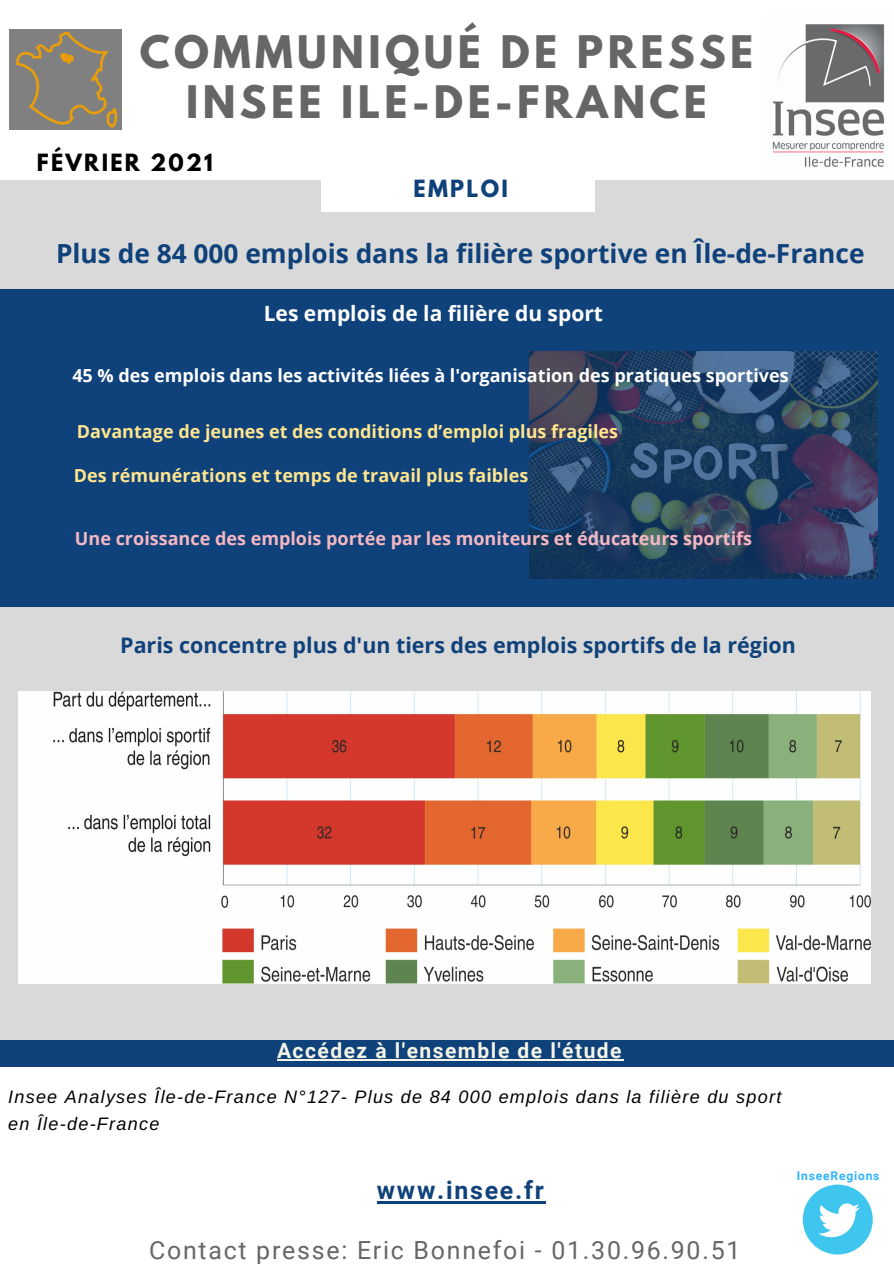
<style>
.page{position:relative;width:894px;height:1264px;background:#fff}
.page>*{position:absolute;margin:0;border:0;box-sizing:border-box;transform-origin:0 0}
.t1{font:700 39.75px "League Spartan";letter-spacing:.11em;color:#666}
.t2{font:700 26.25px "Open Sans";color:#0f417a}
.t3{font:24.9px "Roboto";letter-spacing:.07em;color:#666}
.t4{font:700 24.9px "Roboto";letter-spacing:.07em;color:#0f417a}
.t5{font:700 21.45px "Open Sans";color:#0f417a}
.t6{font:700 21px "Open Sans";color:#fff}
.t7{font:700 21px "Roboto";letter-spacing:.07em;color:#f4f4e6}
.t8{font:700 21px "League Spartan";letter-spacing:.11em;color:#000}
.t9{font:700 21px "League Spartan";letter-spacing:.11em;color:#0f417a}
.t10{font:700 18px "Open Sans";color:#ffe58e}
.t11{font:italic 18px "Arimo";letter-spacing:.07em;color:#000}
.t12{font:700 18px "Open Sans";color:#fff}
.t13{font:700 18px "Open Sans";color:#f5b8c2}
.t14{font:700 12px "Roboto";letter-spacing:.07em;color:#2eb2ff}
</style>
<div class="page">
<div style="left:0;top:0;width:893px;height:1263px;background:#d9d9d9"></div>
<div style="left:0;top:0;width:893px;height:180px;background:#fff"></div>
<div style="left:0;top:290px;width:893px;height:944px;background:#0f417a"></div>
<img style="left:772px;top:24px;width:113px;height:143px">
<div style="left:0;top:1067px;width:893px;height:196px;background:#fff"></div>
<div style="left:802px;top:1184px;width:70px;height:70px;background:#3fc6ee;border-radius:50%"></div>
<svg style="left:818px;top:1203px;width:41px;height:34px"></svg>
<img style="left:9px;top:29px;width:113px;height:100px">
<div style="left:0;top:607px;width:893px;height:432px;background:#d9d9d9"></div>
<div style="left:321px;top:153px;width:273px;height:58px;background:#fff"></div>
<img style="left:529px;top:351px;width:348px;height:227px">
<img style="left:19px;top:691px;width:851px;height:292px">
<hr style="left:277px;top:1059px;width:346px;height:1px;background:#f4f4e6">
<hr style="left:377px;top:1201px;width:168px;height:2px;background:#0f417a">
<p class="t1" style="left:140px;top:32px;width:615px">COMMUNIQUÉ DE PRESSE</p>
<p class="t1" style="left:186px;top:82px;width:522px">INSEE ILE-DE-FRANCE</p>
<p class="t8" style="left:37px;top:152px;width:178px">FÉVRIER 2021</p>
<p class="t9" style="left:413px;top:178px;width:96px">EMPLOI</p>
<p class="t2" style="left:56px;top:234px;width:809px">Plus de 84 000 emplois dans la filière sportive en Île-de-France</p>
<p class="t6" style="left:264px;top:298px;width:341px">Les emplois de la filière du sport</p>
<p class="t12" style="left:72px;top:363px;width:717px">45 % des emplois dans les activités liées à l'organisation des pratiques sportives</p>
<p class="t10" style="left:77px;top:419px;width:542px">Davantage de jeunes et des conditions d’emploi plus fragiles</p>
<p class="t10" style="left:74px;top:463px;width:456px">Des rémunérations et temps de travail plus faibles</p>
<p class="t13" style="left:75px;top:525px;width:678px">Une croissance des emplois portée par les moniteurs et éducateurs sportifs</p>
<p class="t5" style="left:120px;top:629px;width:677px">Paris concentre plus d'un tiers des emplois sportifs de la région</p>
<p class="t7" style="left:277px;top:1038px;width:346px">Accédez à l'ensemble de l'étude</p>
<p class="t11" style="left:8px;top:1086px;width:774px">Insee Analyses Île-de-France N°127- Plus de 84 000 emplois dans la filière du sport</p>
<p class="t11" style="left:8px;top:1113px;width:153px">en Île-de-France</p>
<p class="t4" style="left:377px;top:1175px;width:168px">www.insee.fr</p>
<p class="t3" style="left:149px;top:1235px;width:592px">Contact presse: Eric Bonnefoi - 01.30.96.90.51</p>
<p class="t14" style="left:796px;top:1168px;width:84px">InseeRegions</p>
</div>
